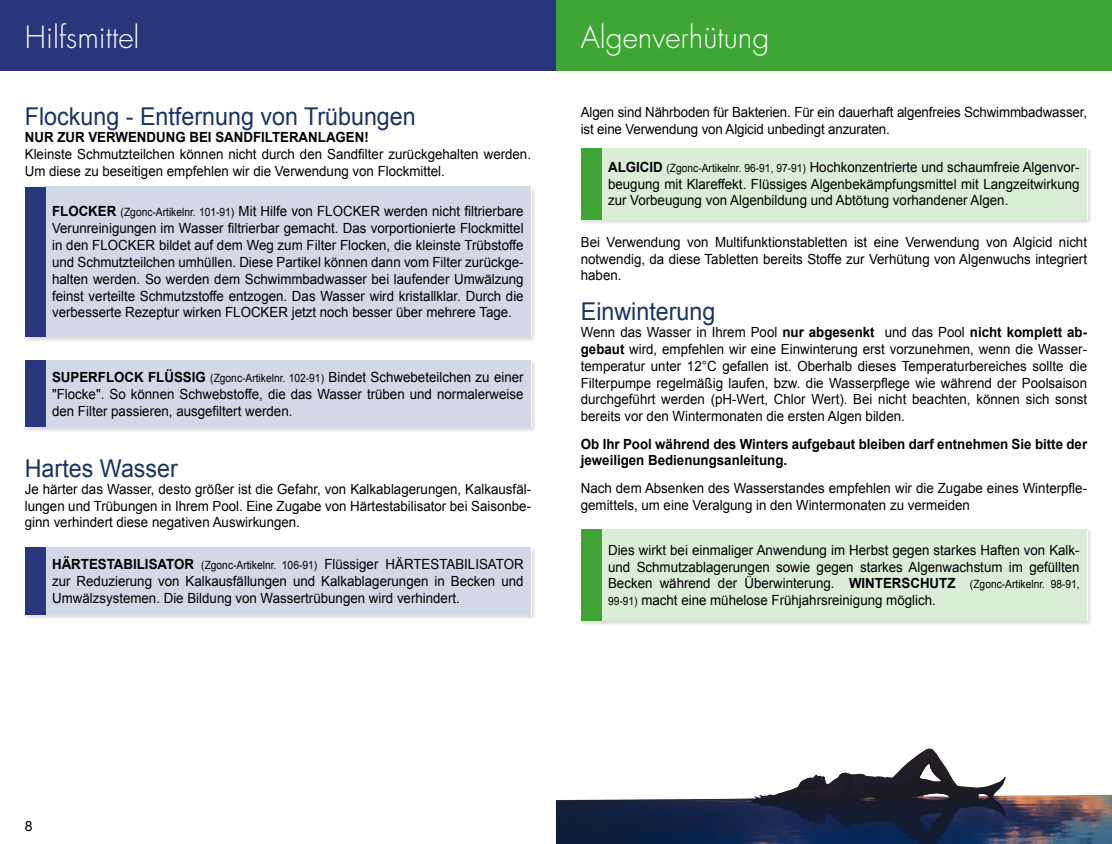
<style>
.page{position:relative;width:1112px;height:844px;background:#fff}
.page>*{position:absolute;margin:0;border:0;box-sizing:border-box;transform-origin:0 0}
.t1{font:300 29.75px "Futura";color:#fff}
.t2{font:24.5px "Arial";color:#193460;scale:.95 1}
.t3{font:14px/16.8px "Arial";color:#000;text-align:justify;scale:.95 1}
.t4{font:700 14px/16.8px "Arial";color:#000;scale:.95 1}
.t5{font:14px "Arial";color:#000}
.s1{font-weight:700}
.s2{font-size:11.38px}
</style>
<div class="page">
<div style="left:579px;top:146px;width:513px;height:79px;background:#000;opacity:.15"></div>
<div style="left:580px;top:147px;width:506px;height:72px;background:#d9edd7"></div>
<div style="left:579px;top:528px;width:513px;height:98px;background:#000;opacity:.15"></div>
<div style="left:601px;top:529px;width:485px;height:91px;background:#d9edd7"></div>
<div style="left:580px;top:529px;width:21px;height:91px;background:#3fa535"></div>
<div style="left:541px;top:0;width:570px;height:71px;background:#3fa535"></div>
<div style="left:24px;top:185px;width:513px;height:157px;background:#000;opacity:.15"></div>
<div style="left:45px;top:187px;width:486px;height:150px;background:#d4d7e5"></div>
<div style="left:25px;top:187px;width:20px;height:149px;background:#28367b"></div>
<div style="left:24px;top:359px;width:513px;height:73px;background:#000;opacity:.15"></div>
<div style="left:25px;top:360px;width:506px;height:67px;background:#d4d7e5"></div>
<div style="left:24px;top:546px;width:513px;height:74px;background:#000;opacity:.15"></div>
<div style="left:25px;top:547px;width:506px;height:67px;background:#d4d7e5"></div>
<div style="left:0;top:0;width:556px;height:71px;background:#28367b"></div>
<img style="left:556px;top:748px;width:555px;height:95px">
<h1 class="t1" style="left:25px;top:18px;width:116px">Hilfsmittel</h1>
<h2 class="t2" style="left:25px;top:100px;width:413px">Flockung - Entfernung von Trübungen</h2>
<p class="t4" style="left:25px;top:129px;width:363px">NUR ZUR VERWENDUNG BEI SANDFILTERANLAGEN!</p>
<p class="t3" style="left:25px;top:145px;width:534px">Kleinste Schmutzteilchen können nicht durch den Sandfilter zurückgehalten werden.<br>Um diese zu beseitigen empfehlen wir die Verwendung von Flockmittel.</p>
<p class="t3" style="left:52px;top:203px;width:498px"><span class="s1">FLOCKER</span> <span class="s2">(Zgonc-Artikelnr. 101-91)</span> Mit Hilfe von FLOCKER werden nicht filtrierbare Verunreinigungen im Wasser filtrierbar gemacht. Das vorportionierte Flockmittel in den FLOCKER bildet auf dem Weg zum Filter Flocken, die kleinste Trübstoffe und Schmutzteilchen umhüllen. Diese Partikel können dann vom Filter zurückge&shy;halten werden. So werden dem Schwimmbadwasser bei laufender Umwälzung feinst verteilte Schmutzstoffe entzogen. Das Wasser wird kristallklar. Durch die verbesserte Rezeptur wirken FLOCKER jetzt noch besser über mehrere Tage.</p>
<p class="t3" style="left:52px;top:368px;width:498px"><span class="s1">SUPERFLOCK FLÜSSIG</span> <span class="s2">(Zgonc-Artikelnr. 102-91)</span> Bindet Schwebeteilchen zu einer "Flocke". So können Schwebstoffe, die das Wasser trüben und normalerweise den Filter passieren, ausgefiltert werden.</p>
<h2 class="t2" style="left:25px;top:452px;width:163px">Hartes Wasser</h2>
<p class="t3" style="left:25px;top:480px;width:534px">Je härter das Wasser, desto größer ist die Gefahr, von Kalkablagerungen, Kalkausfäl&shy;lungen und Trübungen in Ihrem Pool. Eine Zugabe von Härtestabilisator bei Saisonbe&shy;ginn verhindert diese negativen Auswirkungen.</p>
<p class="t3" style="left:52px;top:555px;width:498px"><span class="s1">HÄRTESTABILISATOR</span> <span class="s2">(Zgonc-Artikelnr. 106-91)</span> Flüssiger HÄRTESTABILISATOR zur Reduzierung von Kalkausfällungen und Kalkablagerungen in Becken und Umwälzsystemen. Die Bildung von Wassertrübungen wird verhindert.</p>
<h1 class="t1" style="left:580px;top:18px;width:190px">Algenverhütung</h1>
<p class="t3" style="left:580px;top:104px;width:534px">Algen sind Nährboden für Bakterien. Für ein dauerhaft algenfreies Schwimmbadwasser, ist eine Verwendung von Algicid unbedingt anzuraten.</p>
<p class="t3" style="left:608px;top:158px;width:498px"><span class="s1">ALGICID</span> <span class="s2">(Zgonc-Artikelnr. 96-91, 97-91)</span> Hochkonzentrierte und schaumfreie Algenvor&shy;beugung mit Klareffekt. Flüssiges Algenbekämpfungsmittel mit Langzeitwirkung zur Vorbeugung von Algenbildung und Abtötung vorhandener Algen.</p>
<p class="t3" style="left:580px;top:233px;width:534px">Bei Verwendung von Multifunktionstabletten ist eine Verwendung von Algicid nicht notwendig, da diese Tabletten bereits Stoffe zur Verhütung von Algenwuchs integriert haben.</p>
<h2 class="t2" style="left:580px;top:295px;width:143px">Einwinterung</h2>
<p class="t3" style="left:580px;top:324px;width:534px">Wenn das Wasser in Ihrem Pool <span class="s1">nur abgesenkt</span> und das Pool <span class="s1">nicht komplett ab&shy;gebaut</span> wird, empfehlen wir eine Einwinterung erst vorzunehmen, wenn die Wasser&shy;temperatur unter 12°C gefallen ist. Oberhalb dieses Temperaturbereiches sollte die Filterpumpe regelmäßig laufen, bzw. die Wasserpflege wie während der Poolsaison durchgeführt werden (pH-Wert, Chlor Wert). Bei nicht beachten, können sich sonst bereits vor den Wintermonaten die ersten Algen bilden.</p>
<p class="t4" style="left:580px;top:435px;width:534px">Ob Ihr Pool während des Winters aufgebaut bleiben darf entnehmen Sie bitte der jeweiligen Bedienungsanleitung.</p>
<p class="t3" style="left:580px;top:479px;width:534px">Nach dem Absenken des Wasserstandes empfehlen wir die Zugabe eines Winterpfle&shy;gemittels, um eine Veralgung in den Wintermonaten zu vermeiden</p>
<p class="t3" style="left:608px;top:541px;width:498px">Dies wirkt bei einmaliger Anwendung im Herbst gegen starkes Haften von Kalk&shy;und Schmutzablagerungen sowie gegen starkes Algenwachstum im gefüllten Becken während der Überwinterung. <span class="s1">WINTERSCHUTZ</span> <span class="s2">(Zgonc-Artikelnr. 98-91, 99-91)</span> macht eine mühelose Frühjahrsreinigung möglich.</p>
<p class="t5" style="left:25px;top:816px;width:9px">8</p>
</div>
